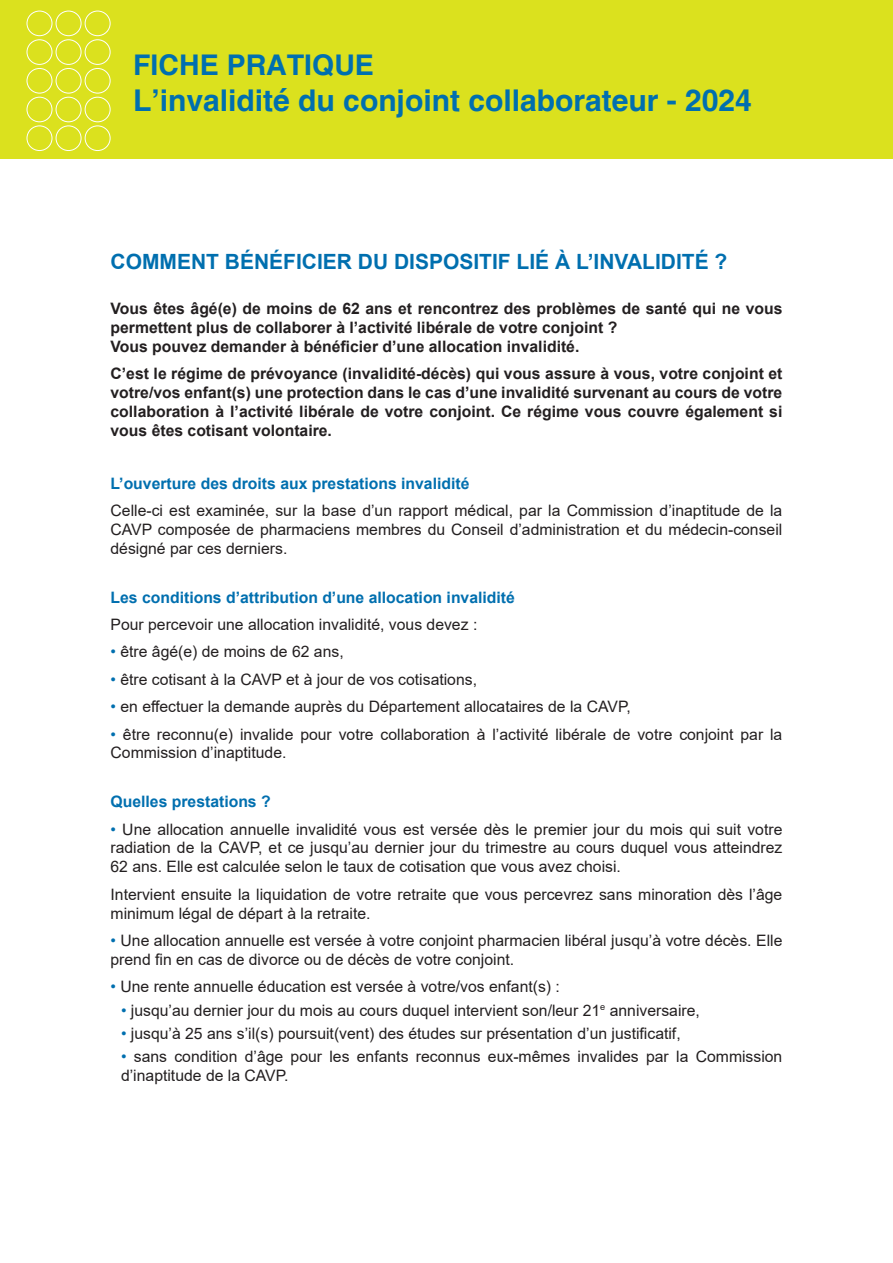
<style>
.page{position:relative;width:893px;height:1263px;background:#fff}
.page>*{position:absolute;margin:0;border:0;box-sizing:border-box;transform-origin:0 0}
.t1{font:700 30px "Helvetica";color:#006faf}
.t2{font:700 28.5px "Helvetica";color:#006faf}
.t3{font:700 21px "Arial";color:#006faf}
.t4{font:15.75px/18.9px "Arial";color:#231f20}
.t5{font:700 15.75px/18.9px "Arial";color:#231f20}
.t6{font:700 15.75px "Arial";color:#006faf}
.s1{color:#006faf}
</style>
<div class="page">
<div style="left:0;top:0;width:893px;height:158px;background:#dbe11e"></div>
<div style="left:27px;top:97px;width:25px;height:25px;border:1px solid #fff;border-radius:50%"></div>
<div style="left:27px;top:125px;width:25px;height:26px;border:1px solid #fff;border-radius:50%"></div>
<div style="left:85px;top:97px;width:26px;height:25px;border:1px solid #fff;border-radius:50%"></div>
<div style="left:85px;top:125px;width:26px;height:26px;border:1px solid #fff;border-radius:50%"></div>
<div style="left:56px;top:97px;width:25px;height:25px;border:1px solid #fff;border-radius:50%"></div>
<div style="left:56px;top:125px;width:25px;height:26px;border:1px solid #fff;border-radius:50%"></div>
<div style="left:27px;top:68px;width:25px;height:26px;border:1px solid #fff;border-radius:50%"></div>
<div style="left:85px;top:68px;width:26px;height:26px;border:1px solid #fff;border-radius:50%"></div>
<div style="left:56px;top:68px;width:25px;height:26px;border:1px solid #fff;border-radius:50%"></div>
<div style="left:27px;top:39px;width:25px;height:26px;border:1px solid #fff;border-radius:50%"></div>
<div style="left:85px;top:39px;width:26px;height:26px;border:1px solid #fff;border-radius:50%"></div>
<div style="left:56px;top:39px;width:25px;height:26px;border:1px solid #fff;border-radius:50%"></div>
<div style="left:27px;top:11px;width:25px;height:25px;border:1px solid #fff;border-radius:50%"></div>
<div style="left:85px;top:11px;width:26px;height:25px;border:1px solid #fff;border-radius:50%"></div>
<div style="left:56px;top:11px;width:25px;height:25px;border:1px solid #fff;border-radius:50%"></div>
<p class="t2" style="left:133px;top:47px;width:242px">FICHE PRATIQUE</p>
<p class="t1" style="left:133px;top:82px;width:620px">L’invalidité du conjoint collaborateur - 2024</p>
<p class="t3" style="left:111px;top:247px;width:618px">COMMENT BÉNÉFICIER DU DISPOSITIF LIÉ À L’INVALIDITÉ ?</p>
<p class="t5" style="left:111px;top:299px;width:673px">Vous êtes âgé(e) de moins de 62 ans et rencontrez des problèmes de santé qui ne vous permettent plus de collaborer à l’activité libérale de votre conjoint ?</p>
<p class="t5" style="left:111px;top:337px;width:470px">Vous pouvez demander à bénéficier d’une allocation invalidité.</p>
<p class="t5" style="left:111px;top:364px;width:673px;text-align:justify">C’est le régime de prévoyance (invalidité-décès) qui vous assure à vous, votre conjoint et votre/vos enfant(s) une protection dans le cas d’une invalidité survenant au cours de votre collaboration à l’activité libérale de votre conjoint. Ce régime vous couvre également si vous êtes cotisant volontaire.</p>
<p class="t6" style="left:111px;top:472px;width:360px">L’ouverture des droits aux prestations invalidité</p>
<p class="t4" style="left:111px;top:501px;width:673px;text-align:justify">Celle-ci est examinée, sur la base d’un rapport médical, par la Commission d’inaptitude de la CAVP composée de pharmaciens membres du Conseil d’administration et du médecin-conseil désigné par ces derniers.</p>
<p class="t6" style="left:111px;top:586px;width:406px">Les conditions d’attribution d’une allocation invalidité</p>
<p class="t4" style="left:111px;top:615px;width:368px">Pour percevoir une allocation invalidité, vous devez :</p>
<p class="t4" style="left:111px;top:642px;width:235px"><span class="s1">•</span> être âgé(e) de moins de 62 ans,</p>
<p class="t4" style="left:111px;top:670px;width:368px"><span class="s1">•</span> être cotisant à la CAVP et à jour de vos cotisations,</p>
<p class="t4" style="left:111px;top:697px;width:522px"><span class="s1">•</span> en effectuer la demande auprès du Département allocataires de la CAVP,</p>
<p class="t4" style="left:111px;top:724px;width:673px"><span class="s1">•</span> être reconnu(e) invalide pour votre collaboration à l’activité libérale de votre conjoint par la<br>Commission d’inaptitude.</p>
<p class="t6" style="left:111px;top:790px;width:162px">Quelles prestations ?</p>
<p class="t4" style="left:111px;top:819px;width:673px;text-align:justify"><span class="s1">•</span> Une allocation annuelle invalidité vous est versée dès le premier jour du mois qui suit votre radiation de la CAVP, et ce jusqu’au dernier jour du trimestre au cours duquel vous atteindrez 62 ans. Elle est calculée selon le taux de cotisation que vous avez choisi.</p>
<p class="t4" style="left:111px;top:885px;width:673px">Intervient ensuite la liquidation de votre retraite que vous percevrez sans minoration dès l’âge minimum légal de départ à la retraite.</p>
<p class="t4" style="left:111px;top:931px;width:673px"><span class="s1">•</span> Une allocation annuelle est versée à votre conjoint pharmacien libéral jusqu’à votre décès. Elle prend fin en cas de divorce ou de décès de votre conjoint.</p>
<p class="t4" style="left:111px;top:977px;width:451px"><span class="s1">•</span> Une rente annuelle éducation est versée à votre/vos enfant(s) :</p>
<p class="t4" style="left:121px;top:1000px;width:580px"><span class="s1">•</span> jusqu’au dernier jour du mois au cours duquel intervient son/leur 21<sup>e</sup> anniversaire,</p>
<p class="t4" style="left:121px;top:1023px;width:561px"><span class="s1">•</span> jusqu’à 25 ans s’il(s) poursuit(vent) des études sur présentation d’un justificatif,</p>
<p class="t4" style="left:121px;top:1047px;width:663px"><span class="s1">•</span> sans condition d’âge pour les enfants reconnus eux-mêmes invalides par la Commission d’inaptitude de la CAVP.</p>
</div>
